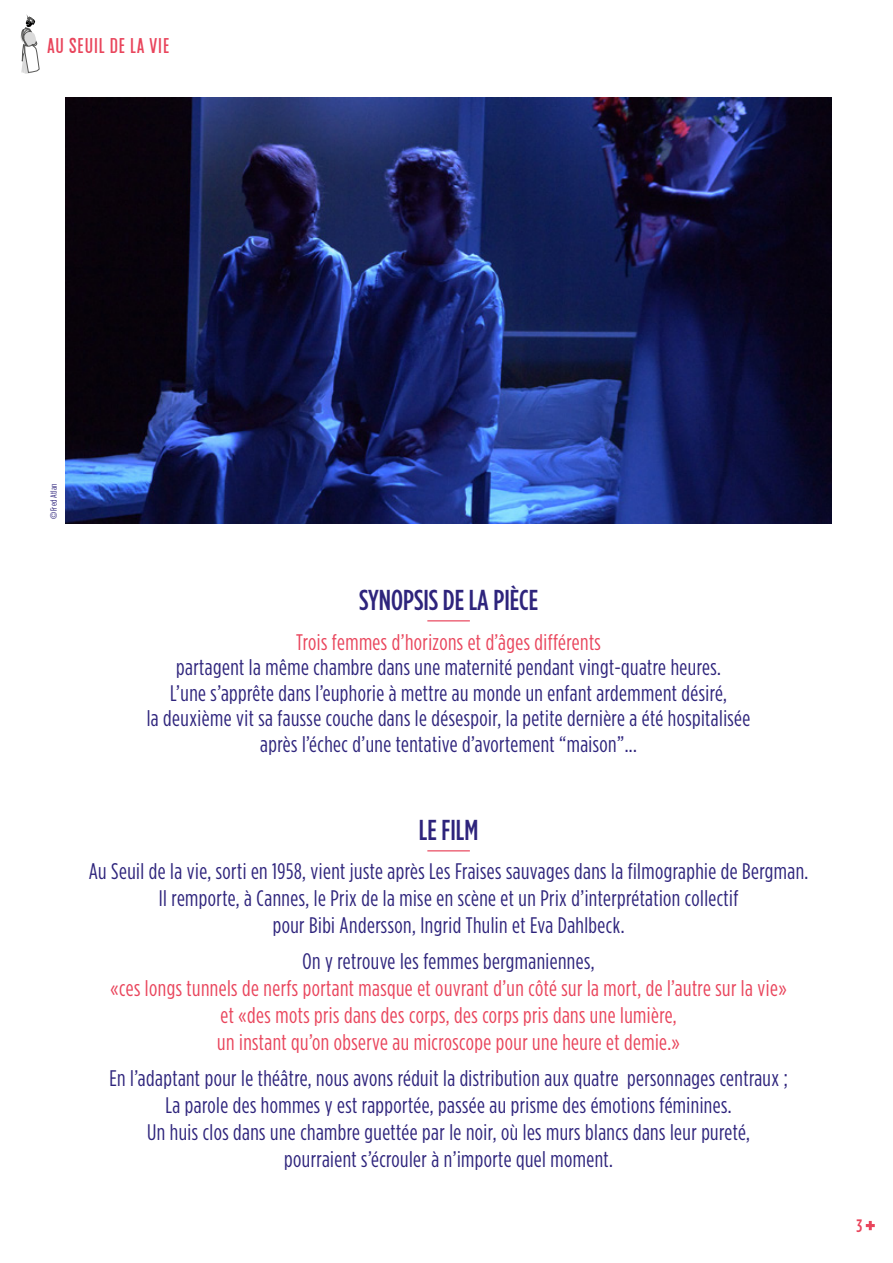
<style>
.page{position:relative;width:893px;height:1263px;background:#fff}
.page>*{position:absolute;margin:0;border:0;box-sizing:border-box;transform-origin:0 0}
.t1{font:500 28.8px "Gotham Condensed";color:#2e247c}
.t2{font:22.5px/27px "Gotham Condensed";letter-spacing:.02em;color:#2e247c;text-align:center}
.t3{font:22.5px/27px "Gotham Condensed";letter-spacing:.02em;color:#e9455c;text-align:center}
.t4{font:20.4px "Americana";letter-spacing:.05em;color:#e9455c}
.t5{font:500 18px "Gotham Condensed";color:#e9455c}
.t6{font:9px "Gotham Condensed";letter-spacing:.02em;color:#2e247c}
.s1{font-family:"Avenir"}
</style>
<div class="page">
<hr style="left:427px;top:850px;width:43px;height:1px;background:#e9455c">
<svg style="left:866px;top:1221px;width:9px;height:9px"></svg>
<svg style="left:20px;top:16px;width:19px;height:58px"></svg>
<hr style="left:427px;top:620px;width:43px;height:1px;background:#e9455c">
<img style="left:66px;top:98px;width:765px;height:426px">
<p class="t4" style="left:48px;top:34px;width:123px">AU SEUIL DE LA VIE</p>
<p class="t6" style="left:48px;top:519px;width:37px;rotate:-90deg"><span class="s1">©</span>Fred Atlan</p>
<p class="t1" style="left:359px;top:583px;width:181px">SYNOPSIS DE LA PIÈCE</p>
<p class="t3" style="left:296px;top:628px;width:306px">Trois femmes d’horizons et d’âges différents</p>
<p class="t2" style="left:147px;top:654px;width:605px;line-height:25.5px">partagent la même chambre dans une maternité pendant vingt-quatre heures.<br>L’une s’apprête dans l’euphorie à mettre au monde un enfant ardemment désiré,<br>la deuxième vit sa fausse couche dans le désespoir, la petite dernière a été hospitalisée après l’échec d’une tentative d’avortement “maison”...</p>
<p class="t1" style="left:419px;top:813px;width:61px">LE FILM</p>
<p class="t2" style="left:89px;top:858px;width:721px">Au Seuil de la vie, sorti en 1958, vient juste après Les Fraises sauvages dans la filmographie de Bergman.<br>Il remporte, à Cannes, le Prix de la mise en scène et un Prix d’interprétation collectif<br>pour Bibi Andersson, Ingrid Thulin et Eva Dahlbeck.</p>
<p class="t2" style="left:302px;top:947px;width:294px">On y retrouve les femmes bergmaniennes,</p>
<p class="t3" style="left:110px;top:974px;width:678px">«ces longs tunnels de nerfs portant masque et ouvrant d’un côté sur la mort, de l’autre sur la vie» et «des mots pris dans des corps, des corps pris dans une lumière,<br>un instant qu’on observe au microscope pour une heure et demie.»</p>
<p class="t2" style="left:109px;top:1064px;width:680px">En l’adaptant pour le théâtre, nous avons réduit la distribution aux quatre personnages centraux ; La parole des hommes y est rapportée, passée au prisme des émotions féminines.<br>Un huis clos dans une chambre guettée par le noir, où les murs blancs dans leur pureté, pourraient s’écrouler à n’importe quel moment.</p>
<p class="t5" style="left:856px;top:1215px;width:7px">3</p>
</div>
